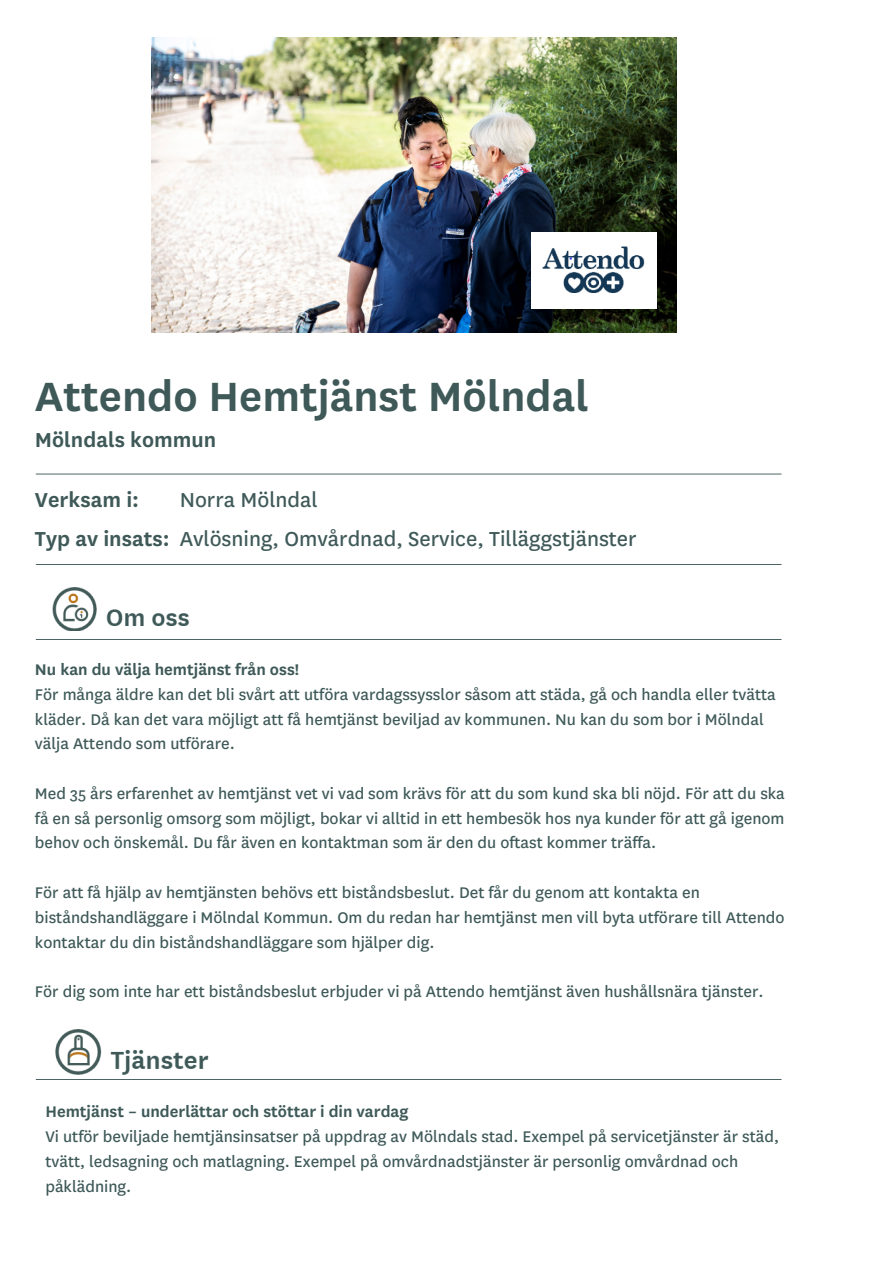
<style>
.page{position:relative;width:893px;height:1264px;background:#fff}
.page>*{position:absolute;margin:0;border:0;box-sizing:border-box;transform-origin:0 0}
.t1{font:600 47.7px "National";color:#3e5958}
.t2{font:23.7px "National";color:#3e5958}
.t3{font:600 23.7px "National";color:#3e5958}
.t4{font:18px/24.8px "National";color:#3e5958}
.t5{font:600 18px "National";color:#3e5958}
.s1{font-weight:600}
</style>
<div class="page">
<img style="left:152px;top:38px;width:524px;height:294px">
<img style="left:52px;top:587px;width:138px;height:44px">
<img style="left:35px;top:639px;width:747px;height:1px">
<img style="left:35px;top:564px;width:747px;height:1px">
<img style="left:531px;top:233px;width:125px;height:75px">
<img style="left:55px;top:1029px;width:154px;height:46px">
<img style="left:35px;top:1079px;width:747px;height:1px">
<p class="t1" style="left:35px;top:369px;width:555px">Attendo Hemtjänst Mölndal</p>
<p class="t3" style="left:35px;top:426px;width:183px">Mölndals kommun</p>
<p class="t3" style="left:35px;top:486px;width:106px">Verksam i:</p>
<p class="t2" style="left:180px;top:486px;width:139px">Norra Mölndal</p>
<p class="t2" style="left:35px;top:525px;width:603px"><span class="s1">Typ av insats:</span> Avlösning, Omvårdnad, Service, Tilläggstjänster</p>
<p class="t5" style="left:35px;top:659px;width:266px">Nu kan du välja hemtjänst från oss!</p>
<p class="t4" style="left:35px;top:682px;width:742px">För många äldre kan det bli svårt att utföra vardagssysslor såsom att städa, gå och handla eller tvätta kläder. Då kan det vara möjligt att få hemtjänst beviljad av kommunen. Nu kan du som bor i Mölndal välja Attendo som utförare.</p>
<p class="t4" style="left:35px;top:781px;width:751px;text-align:justify">Med 35 års erfarenhet av hemtjänst vet vi vad som krävs för att du som kund ska bli nöjd. För att du ska få en så personlig omsorg som möjligt, bokar vi alltid in ett hembesök hos nya kunder för att gå igenom behov och önskemål. Du får även en kontaktman som är den du oftast kommer träffa.</p>
<p class="t4" style="left:35px;top:880px;width:751px">För att få hjälp av hemtjänsten behövs ett biståndsbeslut. Det får du genom att kontakta en biståndshandläggare i Mölndal Kommun. Om du redan har hemtjänst men vill byta utförare till Attendo kontaktar du din biståndshandläggare som hjälper dig.</p>
<p class="t4" style="left:35px;top:979px;width:730px">För dig som inte har ett biståndsbeslut erbjuder vi på Attendo hemtjänst även hushållsnära tjänster.</p>
<p class="t5" style="left:45px;top:1101px;width:364px">Hemtjänst – underlättar och stöttar i din vardag</p>
<p class="t4" style="left:45px;top:1124px;width:735px">Vi utför beviljade hemtjänsinsatser på uppdrag av Mölndals stad. Exempel på servicetjänster är städ, tvätt, ledsagning och matlagning. Exempel på omvårdnadstjänster är personlig omvårdnad och påklädning.</p>
</div>
